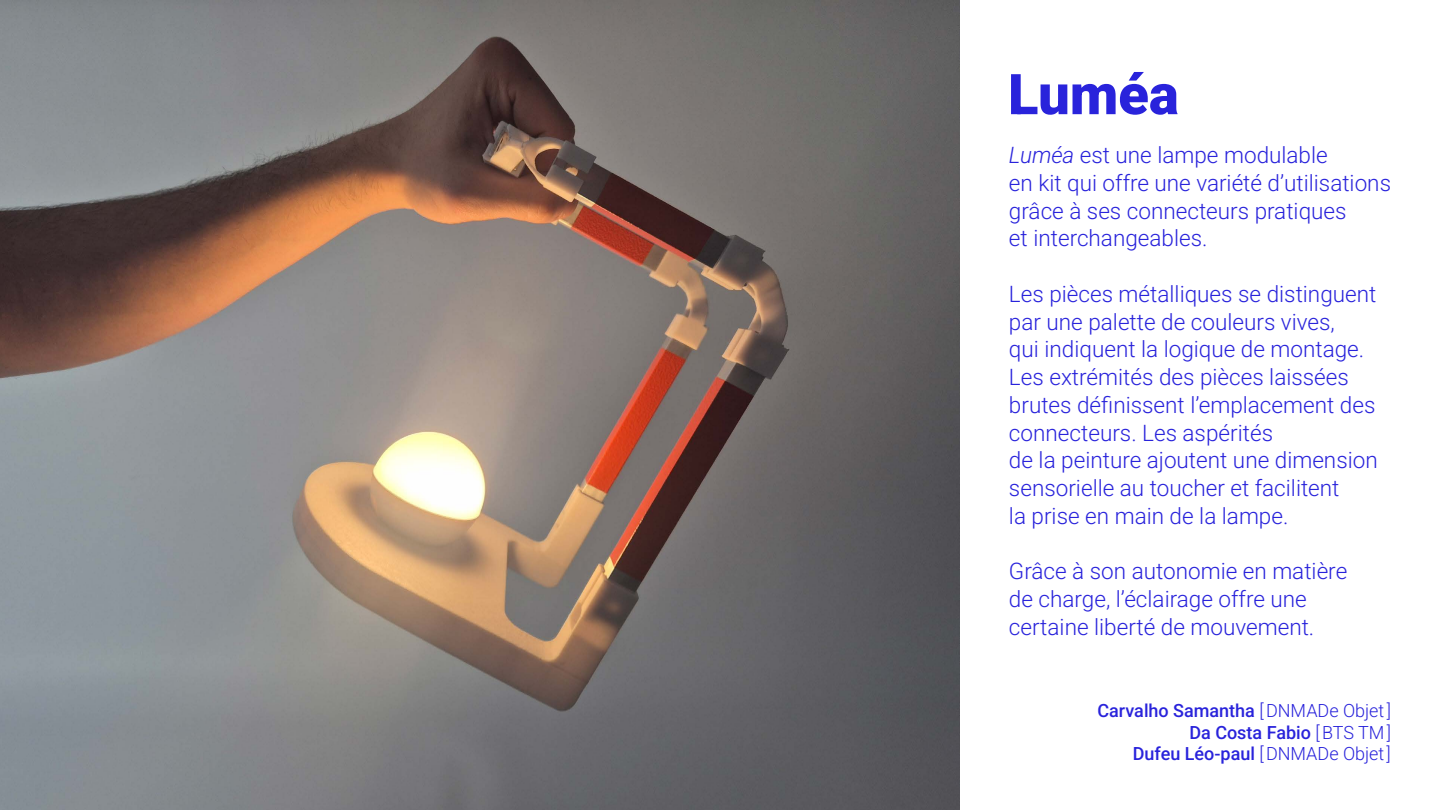
<style>
.page{position:relative;width:1440px;height:810px;background:#fff}
.page>*{position:absolute;margin:0;border:0;box-sizing:border-box;transform-origin:0 0}
.t1{font:56.25px "Roboto";color:#2923db}
.t2{font:22.5px/27.8px "Roboto";color:#2923db}
.t3{font:18px/21.6px "Roboto";color:#2923db;text-align:right}
.s1{font-style:italic}
</style>
<div class="page">
<img style="left:0;top:0;width:960px;height:810px">
<h1 class="t1" style="left:1008px;top:55px;width:172px">Luméa</h1>
<p class="t2" style="left:1009px;top:140px;width:384px"><span class="s1">Luméa</span> est une lampe modulable<br>en kit qui offre une variété d’utilisations grâce à ses connecteurs pratiques<br>et interchangeables.</p>
<p class="t2" style="left:1009px;top:279px;width:370px">Les pièces métalliques se distinguent par une palette de couleurs vives,<br>qui indiquent la logique de montage.<br>Les extrémités des pièces laissées brutes définissent l’emplacement des connecteurs. Les aspérités<br>de la peinture ajoutent une dimension sensorielle au toucher et facilitent<br>la prise en main de la lampe.</p>
<p class="t2" style="left:1009px;top:557px;width:340px">Grâce à son autonomie en matière de charge, l’éclairage offre une certaine liberté de mouvement.</p>
<p class="t3" style="left:1098px;top:699px;width:295px">Carvalho Samantha [ DNMADe Objet ]<br>Da Costa Fabio [ BTS TM ]<br>Dufeu Léo-paul [ DNMADe Objet ]</p>
</div>
